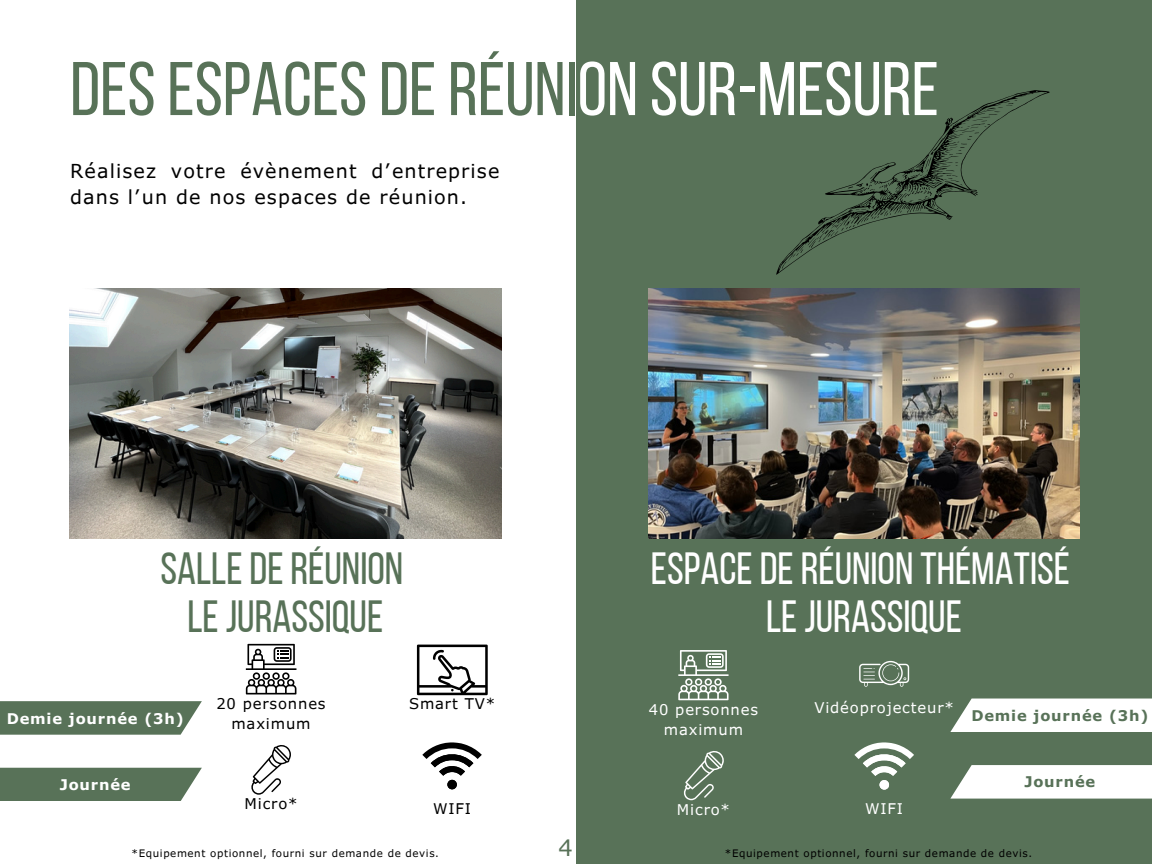
<style>
.page{position:relative;width:1152px;height:864px;background:#fff}
.page>*{position:absolute;margin:0;border:0;box-sizing:border-box;transform-origin:0 0}
.t1{font:75.75px "Bebas Neue";color:#587258}
.t2{font:45px/47.2px "Bebas Neue";color:#fff;text-align:center}
.t3{font:45px/47.2px "Bebas Neue";color:#587258;text-align:center}
.t4{font:22.65px "Verdana Pro";color:#587258}
.t5{font:19.2px/25.8px "Verdana Pro";letter-spacing:.055em;color:#000}
.t6{font:14.7px/20.5px "Verdana Pro";letter-spacing:.055em;color:#fff;text-align:center}
.t7{font:14.7px/20.5px "Verdana Pro";letter-spacing:.055em;color:#000;text-align:center}
.t8{font:700 14.7px "Verdana Pro";letter-spacing:.055em;color:#fff}
.t9{font:700 14.7px "Verdana Pro";letter-spacing:.055em;color:#587258}
.t10{font:10.35px "Verdana Pro";letter-spacing:.06em;color:#000}
.s1{color:#fff}
</style>
<div class="page">
<div style="left:576px;top:0;width:576px;height:864px;background:#587258"></div>
<img style="left:70px;top:288px;width:431px;height:250px">
<img style="left:648px;top:288px;width:432px;height:250px">
<svg style="left:776px;top:90px;width:274px;height:185px"></svg>
<svg style="left:246px;top:644px;width:50px;height:50px"></svg>
<svg style="left:417px;top:645px;width:71px;height:50px"></svg>
<svg style="left:251px;top:745px;width:40px;height:50px"></svg>
<svg style="left:422px;top:742px;width:60px;height:47px"></svg>
<div style="left:447px;top:780px;width:10px;height:9px;background:#000;border-radius:50%"></div>
<svg style="left:678px;top:650px;width:51px;height:50px"></svg>
<svg style="left:859px;top:661px;width:50px;height:26px"></svg>
<svg style="left:683px;top:751px;width:41px;height:49px"></svg>
<svg style="left:854px;top:742px;width:60px;height:48px"></svg>
<div style="left:880px;top:780px;width:9px;height:10px;background:#fff;border-radius:50%"></div>
<svg style="left:0;top:701px;width:202px;height:34px;background:#637b63"></svg>
<div style="left:0;top:768px;width:202px;height:33px;background:#587258"></div>
<div style="left:950px;top:699px;width:202px;height:33px;background:#fff"></div>
<svg style="left:950px;top:765px;width:202px;height:34px;background:#f3f5f3"></svg>
<p class="t1" style="left:70px;top:58px;width:870px">DESESPACESDERÉUNI<span class="s1">ON SUR-MESURE</span></p>
<h1 class="t5" style="left:70px;top:157px;width:431px">Réalisez votre évènement d’entreprise dans l’un de nos espaces de réunion.</h1>
<p class="t3" style="left:160px;top:550px;width:244px">SALLE DE RÉUNION<br>LE JURASSIQUE</p>
<p class="t2" style="left:651px;top:550px;width:421px">ESPACEDE RÉUNION THÉMATISÉ<br>LE JURASSIQUE</p>
<p class="t8" style="left:7px;top:709px;width:179px">Demie journée (3h)</p>
<p class="t7" style="left:216px;top:693px;width:111px">20 personnes maximum</p>
<p class="t7" style="left:409px;top:693px;width:87px">Smart TV*</p>
<p class="t6" style="left:649px;top:699px;width:111px">40 personnes maximum</p>
<p class="t6" style="left:814px;top:697px;width:141px">Vidéoprojecteur*</p>
<p class="t9" style="left:971px;top:706px;width:179px">Demie journée (3h)</p>
<p class="t8" style="left:60px;top:775px;width:72px">Journée</p>
<p class="t9" style="left:1024px;top:773px;width:72px">Journée</p>
<p class="t7" style="left:244px;top:793px;width:55px">Micro*</p>
<p class="t7" style="left:433px;top:798px;width:39px">WIFI</p>
<p class="t6" style="left:677px;top:799px;width:55px">Micro*</p>
<p class="t6" style="left:865px;top:798px;width:39px">WIFI</p>
<p class="t10" style="left:132px;top:846px;width:309px">*Equipement optionnel, fourni sur demande de devis.</p>
<p class="t4" style="left:559px;top:833px;width:16px">4</p>
<h2 class="t10" style="left:725px;top:846px;width:309px">*Equipement optionnel, fourni sur demande de devis.</h2>
</div>
